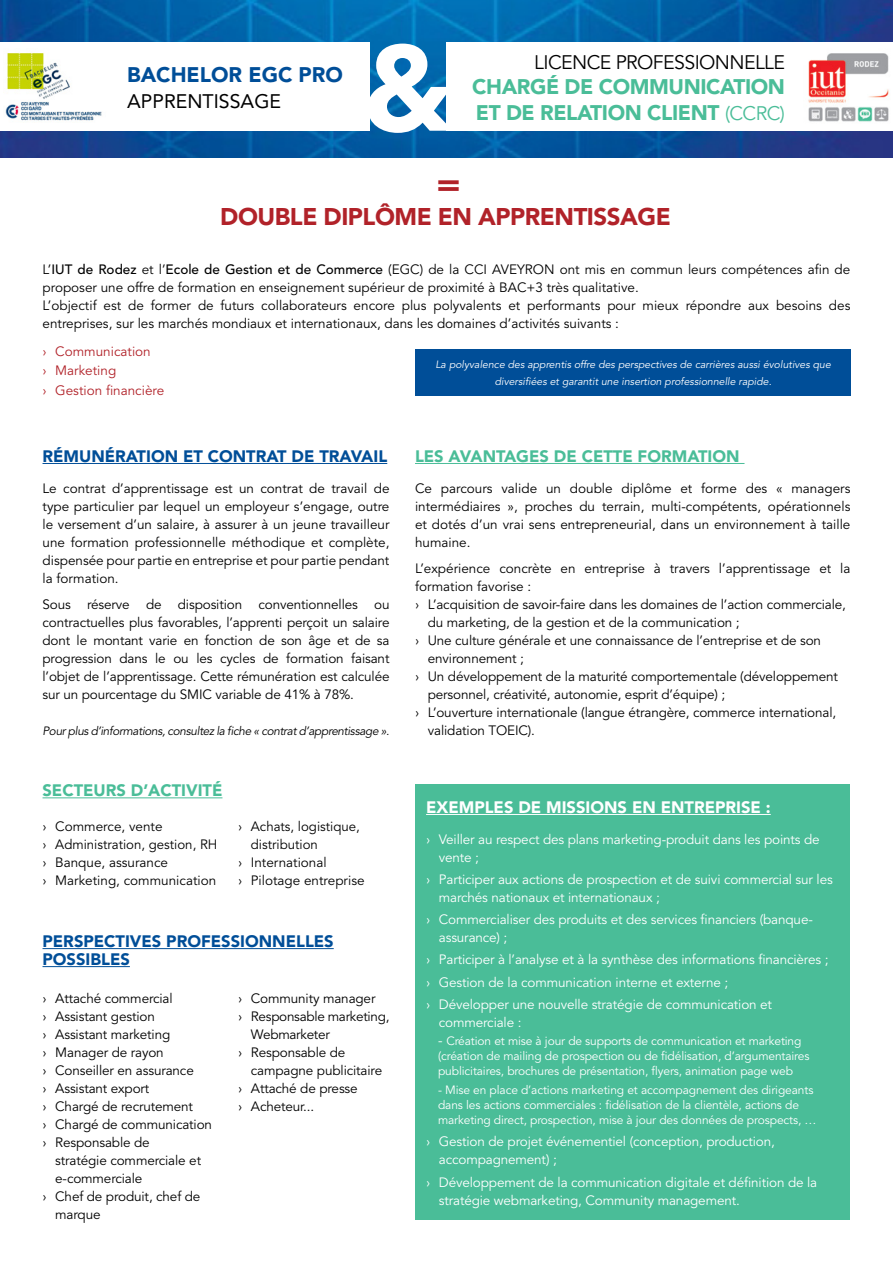
<style>
.page{position:relative;width:893px;height:1263px;background:#fff}
.page>*{position:absolute;margin:0;border:0;box-sizing:border-box;transform-origin:0 0}
.t1{font:800 37.5px "Avenir LT Std";color:#b12229}
.t2{font:900 24px "Avenir LT Std";letter-spacing:-.02em;color:#b12229}
.t3{font:900 21px/25.5px "Avenir LT Std";letter-spacing:-.02em;color:#4abd98}
.t4{font:900 21px "Avenir LT Std";color:#004e98}
.t5{font:19.5px "Avenir LT Std";letter-spacing:-.03em;color:#000}
.t6{font:19.5px "Avenir LT Std";color:#000}
.t7{font:900 16.5px/18px "Avenir LT Std";color:#004e98}
.t8{font:900 16.5px "Avenir LT Std";color:#4abd98}
.t9{font:900 16.5px "Avenir LT Std";color:#fff}
.t10{font:13.5px/18px "Avenir LT Std";letter-spacing:-.01em;color:#000}
.t11{font:13.5px/18px "Avenir LT Std";letter-spacing:-.01em;color:#fff}
.t12{font:13.5px/19.5px "Avenir LT Std";color:#b12229}
.t13{font:12px/15px "Avenir LT Std";letter-spacing:-.01em;color:#fff}
.t14{font:italic 12px "Avenir LT Std";letter-spacing:-.03em;color:#000}
.t15{font:italic 10.5px/16.5px "Avenir LT Std";color:#fff;text-align:center}
.s1{font-weight:400;font-size:19.5px}
.s2{font-weight:500}
.s3{font-size:13.5px}
</style>
<div class="page">
<div style="left:415px;top:784px;width:435px;height:436px;background:#4abd98"></div>
<img style="left:0;top:0;width:893px;height:157px">
<div style="left:446px;top:43px;width:447px;height:88px;background:#fff"></div>
<img style="left:808px;top:53px;width:81px;height:69px">
<svg style="left:368px;top:44px;width:85px;height:89px"></svg>
<hr style="left:43px;top:463px;width:344px;height:1px;background:#004e98">
<hr style="left:426px;top:814px;width:345px;height:1px;background:#fff">
<hr style="left:415px;top:463px;width:329px;height:1px;background:#4abd98">
<hr style="left:43px;top:797px;width:179px;height:1px;background:#4abd98">
<hr style="left:43px;top:948px;width:291px;height:1px;background:#004e98">
<hr style="left:43px;top:966px;width:87px;height:1px;background:#004e98">
<div style="left:0;top:43px;width:370px;height:88px;background:#fff"></div>
<img style="left:5px;top:52px;width:97px;height:69px">
<div style="left:415px;top:349px;width:435px;height:46px;background:#004e98"></div>
<h3 class="t4" style="left:127px;top:62px;width:217px">BACHELOR EGC PRO</h3>
<h3 class="t6" style="left:127px;top:90px;width:155px">APPRENTISSAGE</h3>
<h3 class="t5" style="left:534px;top:51px;width:22px">Licence</h3>
<h3 class="t5" style="left:616px;top:51px;width:91px">Professionnelle</h3>
<h3 class="t3" style="left:472px;top:74px;width:314px">CHARGÉ DE COMMUNICATION<br>ET DE RELATION CLIENT <span class="s1">(CCRC)</span></h3>
<h1 class="t1" style="left:436px;top:162px;width:26px">=</h1>
<h2 class="t2" style="left:220px;top:202px;width:452px">DOUBLE DIPLÔME EN APPRENTISSAGE</h2>
<p class="t10" style="left:43px;top:261px;width:809px">L’<span class="s2">IUT de Rodez</span> et l’<span class="s2">Ecole de Gestion et de Commerce</span> (EGC) de la CCI AVEYRON ont mis en commun leurs compétences afin de proposer une offre de formation en enseignement supérieur de proximité à BAC+3 très qualitative.<br>L’objectif est de former de futurs collaborateurs encore plus polyvalents et performants pour mieux répondre aux besoins des entreprises, sur les marchés mondiaux et internationaux, dans les domaines d’activités suivants :</p>
<p class="t12" style="left:43px;top:342px;width:123px">› Communication<br>› Marketing<br>› Gestion financière</p>
<p class="t15" style="left:435px;top:357px;width:397px">La polyvalence des apprentis offre des perspectives de carrières aussi évolutives que diversifiées et garantit une insertion professionnelle rapide.</p>
<p class="t7" style="left:43px;top:447px;width:346px">RÉMUNÉRATION ET CONTRAT DE TRAVAIL</p>
<p class="t10" style="left:43px;top:479px;width:348px;text-align:justify">Le contrat d’apprentissage est un contrat de travail de type particulier par lequel un employeur s’engage, outre le versement d’un salaire, à assurer à un jeune travailleur une formation professionnelle méthodique et complète, dispensée pour partie en entreprise et pour partie pendant la formation.</p>
<p class="t10" style="left:43px;top:596px;width:349px;text-align:justify">Sous réserve de disposition conventionnelles ou contractuelles plus favorables, l’apprenti perçoit un salaire dont le montant varie en fonction de son âge et de sa progression dans le ou les cycles de formation faisant l’objet de l’apprentissage. Cette rémunération est calculée sur un pourcentage du SMIC variable de 41% à 78%.</p>
<p class="t14" style="left:43px;top:724px;width:348px">Pour plus d’informations, consultez la fiche « contrat d’apprentissage ».</p>
<p class="t8" style="left:43px;top:780px;width:181px">SECTEURS D’ACTIVITÉ</p>
<p class="t10" style="left:43px;top:818px;width:176px">› Commerce, vente<br>› Administration, gestion, RH › Banque, assurance<br>› Marketing, communication</p>
<p class="t10" style="left:238px;top:818px;width:123px">› Achats, logistique,</p>
<p class="t10" style="left:251px;top:836px;width:69px">distribution</p>
<p class="t10" style="left:238px;top:854px;width:90px">› International</p>
<p class="t10" style="left:238px;top:872px;width:128px">› Pilotage entreprise</p>
<p class="t7" style="left:43px;top:932px;width:293px">PERSPECTIVES PROFESSIONNELLES<br>POSSIBLES</p>
<p class="t10" style="left:43px;top:990px;width:171px">› Attaché commercial<br>› Assistant gestion<br>› Assistant marketing<br>› Manager de rayon<br>› Conseiller en assurance<br>› Assistant export<br>› Chargé de recrutement<br>› Chargé de communication › Responsable de</p>
<p class="t10" style="left:55px;top:1152px;width:147px">stratégie commerciale et</p>
<p class="t10" style="left:55px;top:1170px;width:89px">e-commerciale</p>
<p class="t10" style="left:43px;top:1188px;width:159px">› Chef de produit, chef de</p>
<p class="t10" style="left:55px;top:1206px;width:47px">marque</p>
<p class="t10" style="left:238px;top:990px;width:139px">› Community manager</p>
<p class="t10" style="left:238px;top:1008px;width:153px">› Responsable marketing,</p>
<p class="t10" style="left:251px;top:1026px;width:81px">Webmarketer</p>
<p class="t10" style="left:238px;top:1044px;width:109px">› Responsable de</p>
<p class="t10" style="left:251px;top:1062px;width:133px">campagne publicitaire</p>
<p class="t10" style="left:238px;top:1080px;width:121px">› Attaché de presse</p>
<p class="t10" style="left:238px;top:1098px;width:78px">› Acheteur...</p>
<p class="t8" style="left:415px;top:446px;width:326px">LES AVANTAGES DE CETTE FORMATION</p>
<p class="t10" style="left:415px;top:479px;width:437px;text-align:justify">Ce parcours valide un double diplôme et forme des « managers intermédiaires », proches du terrain, multi-compétents, opérationnels et dotés d’un vrai sens entrepreneurial, dans un environnement à taille humaine.</p>
<p class="t10" style="left:415px;top:560px;width:437px">L’expérience concrète en entreprise à travers l’apprentissage et la</p>
<p class="t10" style="left:415px;top:578px;width:118px">formation favorise :</p>
<p class="t10" style="left:415px;top:596px;width:432px">› L’acquisition de savoir-faire dans les domaines de l’action commerciale,</p>
<p class="t10" style="left:428px;top:614px;width:313px">du marketing, de la gestion et de la communication ;</p>
<p class="t10" style="left:415px;top:632px;width:408px">› Une culture générale et une connaissance de l’entreprise et de son</p>
<p class="t10" style="left:428px;top:650px;width:98px">environnement ;</p>
<p class="t10" style="left:415px;top:668px;width:425px">› Un développement de la maturité comportementale (développement</p>
<p class="t10" style="left:428px;top:686px;width:299px">personnel, créativité, autonomie, esprit d’équipe) ;</p>
<p class="t10" style="left:415px;top:704px;width:423px">› L’ouverture internationale (langue étrangère, commerce international,</p>
<p class="t10" style="left:428px;top:722px;width:109px">validation TOEIC).</p>
<p class="t9" style="left:426px;top:797px;width:346px">EXEMPLES DE MISSIONS EN ENTREPRISE :</p>
<p class="t11" style="left:439px;top:830px;width:382px;text-indent:-13px">› Veiller au respect des plans marketing-produit dans les points de vente ;</p>
<p class="t11" style="left:439px;top:870px;width:395px;text-indent:-13px">› Participer aux actions de prospection et de suivi commercial sur les marchés nationaux et internationaux ;</p>
<p class="t11" style="left:439px;top:911px;width:376px;text-indent:-13px">› Commercialiser des produits et des services financiers (banque&shy;assurance) ;</p>
<p class="t11" style="left:426px;top:949px;width:404px;line-height:22.2px">› Participer à l’analyse et à la synthèse des informations financières ; › Gestion de la communication interne et externe ;<br>› Développer une nouvelle stratégie de communication et</p>
<p class="t11" style="left:439px;top:1013px;width:84px">commerciale :</p>
<p class="t13" style="left:438px;top:1033px;width:373px"><span class="s3">-</span> Création et mise à jour de supports de communication et marketing (création de mailing de prospection ou de fidélisation, d’argumentaires publicitaires, brochures de présentation, flyers, animation page web</p>
<p class="t13" style="left:438px;top:1083px;width:380px">- Mise en place d’actions marketing et accompagnement des dirigeants dans les actions commerciales : fidélisation de la clientèle, actions de marketing direct, prospection, mise à jour des données de prospects, …</p>
<p class="t11" style="left:439px;top:1133px;width:337px;text-indent:-13px">› Gestion de projet événementiel (conception, production, accompagnement) ;</p>
<p class="t11" style="left:439px;top:1173px;width:380px;text-indent:-13px">› Développement de la communication digitale et définition de la stratégie webmarketing, Community management.</p>
</div>
